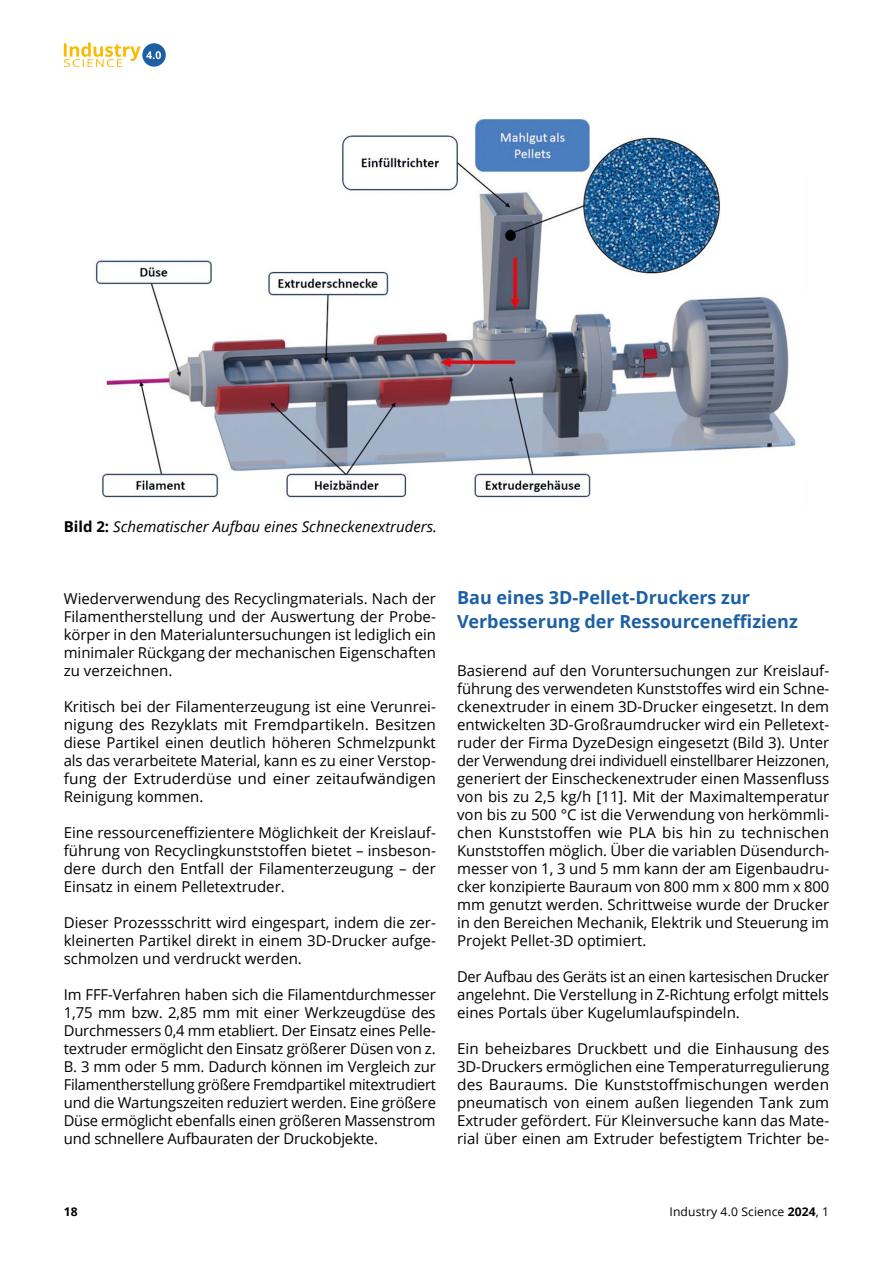
<style>
.page{position:relative;width:893px;height:1263px;background:#fff}
.page>*{position:absolute;margin:0;border:0;box-sizing:border-box;transform-origin:0 0}
.t1{font:700 18px/24px "Open Sans";color:#1c60a3}
.t2{font:15px/18px "Open Sans";color:#000;text-align:justify}
.t3{font:italic 15px "Open Sans";color:#000}
.t4{font:12px "Open Sans";letter-spacing:.01em;color:#000}
.t5{font:700 12px "Open Sans";color:#000}
.s1{font-weight:700;font-style:normal}
.s2{font-weight:700}
</style>
<div class="page">
<svg style="left:142px;top:43px;width:24px;height:24px"></svg>
<svg style="left:64px;top:43px;width:97px;height:24px"></svg>
<img style="left:95px;top:117px;width:701px;height:383px">
<p class="t3" style="left:64px;top:516px;width:375px"><span class="s1">Bild 2:</span> Schematischer Aufbau eines Schneckenextruders.</p>
<p class="t2" style="left:64px;top:589px;width:374px">Wiederverwendung des Recyclingmaterials. Nach der Filamentherstellung und der Auswertung der Probe&shy;körper in den Materialuntersuchungen ist lediglich ein minimaler Rückgang der mechanischen Eigenschaften zu verzeichnen.</p>
<p class="t2" style="left:64px;top:697px;width:374px">Kritisch bei der Filamenterzeugung ist eine Verunrei&shy;nigung des Rezyklats mit Fremdpartikeln. Besitzen diese Partikel einen deutlich höheren Schmelzpunkt als das verarbeitete Material, kann es zu einer Verstop&shy;fung der Extruderdüse und einer zeitaufwändigen Reinigung kommen.</p>
<p class="t2" style="left:64px;top:823px;width:374px">Eine ressourceneffizientere Möglichkeit der Kreislauf&shy;führung von Recyclingkunststoffen bietet – insbeson&shy;dere durch den Entfall der Filamenterzeugung – der Einsatz in einem Pelletextruder.</p>
<p class="t2" style="left:64px;top:913px;width:374px">Dieser Prozessschritt wird eingespart, indem die zer&shy;kleinerten Partikel direkt in einem 3D-Drucker aufge&shy;schmolzen und verdruckt werden.</p>
<p class="t2" style="left:64px;top:985px;width:374px">Im FFF-Verfahren haben sich die Filamentdurchmesser 1,75 mm bzw. 2,85 mm mit einer Werkzeugdüse des Durchmessers 0,4 mm etabliert. Der Einsatz eines Pelle&shy;textruder ermöglicht den Einsatz größerer Düsen von z.<br>B. 3 mm oder 5 mm. Dadurch können im Vergleich zur Filamentherstellung größere Fremdpartikel mitextrudiert und die Wartungszeiten reduziert werden. Eine größere Düse ermöglicht ebenfalls einen größeren Massenstrom und schnellere Aufbauraten der Druckobjekte.</p>
<p class="t1" style="left:457px;top:585px;width:342px">Bau eines 3D-Pellet-Druckers zur<br>Verbesserung der Ressourceneffizienz</p>
<p class="t2" style="left:457px;top:661px;width:374px">Basierend auf den Voruntersuchungen zur Kreislauf&shy;führung des verwendeten Kunststoffes wird ein Schne&shy;ckenextruder in einem 3D-Drucker eingesetzt. In dem entwickelten 3D-Großraumdrucker wird ein Pelletext&shy;ruder der Firma DyzeDesign eingesetzt (Bild 3). Unter der Verwendung drei individuell einstellbarer Heizzonen, generiert der Einscheckenextruder einen Massenfluss von bis zu 2,5 kg/h [11]. Mit der Maximaltemperatur von bis zu 500 °C ist die Verwendung von herkömmli&shy;chen Kunststoffen wie PLA bis hin zu technischen Kunststoffen möglich. Über die variablen Düsendurch&shy;messer von 1, 3 und 5 mm kann der am Eigenbaudru&shy;cker konzipierte Bauraum von 800 mm x 800 mm x 800 mm genutzt werden. Schrittweise wurde der Drucker in den Bereichen Mechanik, Elektrik und Steuerung im Projekt Pellet-3D optimiert.</p>
<p class="t2" style="left:457px;top:967px;width:373px">Der Aufbau des Geräts ist an einen kartesischen Drucker angelehnt. Die Verstellung in Z-Richtung erfolgt mittels eines Portals über Kugelumlaufspindeln.</p>
<p class="t2" style="left:457px;top:1039px;width:374px">Ein beheizbares Druckbett und die Einhausung des 3D-Druckers ermöglichen eine Temperaturregulierung des Bauraums. Die Kunststoffmischungen werden pneumatisch von einem außen liegenden Tank zum Extruder gefördert. Für Kleinversuche kann das Mate&shy;rial über einen am Extruder befestigtem Trichter be-</p>
<p class="t5" style="left:64px;top:1203px;width:15px">18</p>
<p class="t4" style="left:670px;top:1204px;width:161px">Industry 4.0 Science <span class="s2">2024</span>, 1</p>
</div>
